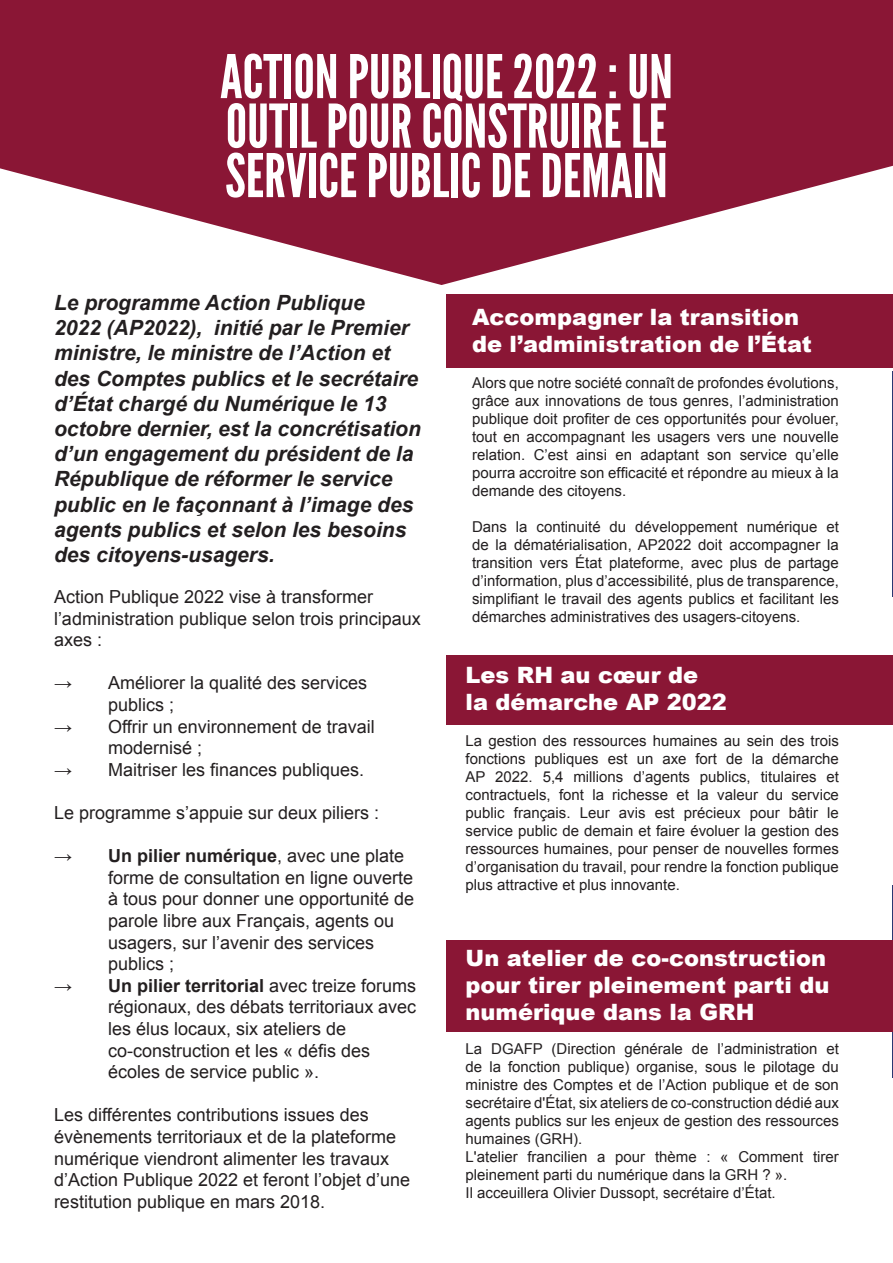
<style>
.page{position:relative;width:893px;height:1263px;background:#fff}
.page>*{position:absolute;margin:0;border:0;box-sizing:border-box;transform-origin:0 0}
.t1{font:60px/49.5px "League Gothic";color:#fff;text-align:justify}
.t2{font:900 22.5px/27px "Arial";color:#fff}
.t3{font:italic 700 21px/25.2px "Arial";color:#231f20}
.t4{font:18px/21.6px "Arial";color:#231f20}
.t5{font:15px/18px "Arial";color:#231f20;text-align:justify}
.s1{font-weight:700}
</style>
<div class="page">
<hr style="left:892px;top:371px;width:1px;height:226px;background:#2a3872">
<hr style="left:892px;top:885px;width:1px;height:193px;background:#2a3872">
<div style="left:446px;top:295px;width:447px;height:73px;background:#8a1635"></div>
<div style="left:446px;top:655px;width:447px;height:70px;background:#8a1635"></div>
<div style="left:446px;top:940px;width:447px;height:91px;background:#8a1635"></div>
<svg style="left:0;top:0;width:893px;height:285px;fill:#8a1635"></svg>
<h1 class="t1" style="left:220px;top:52px;width:454px">ACTION PUBLIQUE 2022 : UN OUTIL POUR CONSTRUIRE LE SERVICE PUBLIC DE DEMAIN</h1>
<p class="t3" style="left:54px;top:291px;width:368px">Le programme Action Publique<br>2022 (AP2022), initié par le Premier ministre, le ministre de l’Action et des Comptes publics et le secrétaire d’État chargé du Numérique le 13 octobre dernier, est la concrétisation d’un engagement du président de la République de réformer le service public en le façonnant à l’image des agents publics et selon les besoins des citoyens-usagers.</p>
<p class="t4" style="left:54px;top:586px;width:368px">Action Publique 2022 vise à transformer l’administration publique selon trois principaux axes :</p>
<p class="t4" style="left:108px;top:672px;width:261px;text-indent:-54px">→ Améliorer la qualité des services publics ;</p>
<p class="t4" style="left:108px;top:716px;width:268px;text-indent:-54px">→ Offrir un environnement de travail modernisé ;</p>
<p class="t4" style="left:54px;top:759px;width:312px">→ Maitriser les finances publiques.</p>
<p class="t4" style="left:54px;top:802px;width:327px">Le programme s’appuie sur deux piliers :</p>
<p class="t4" style="left:108px;top:845px;width:308px;text-indent:-54px">→ <span class="s1">Un pilier numérique</span>, avec une plate forme de consultation en ligne ouverte à tous pour donner une opportunité de parole libre aux Français, agents ou usagers, sur l’avenir des services publics ;</p>
<p class="t4" style="left:108px;top:975px;width:310px;text-indent:-54px">→ <span class="s1">Un pilier territorial</span> avec treize forums régionaux, des débats territoriaux avec les élus locaux, six ateliers de co-construction et les « défis des écoles de service public ».</p>
<p class="t4" style="left:54px;top:1104px;width:358px">Les différentes contributions issues des évènements territoriaux et de la plateforme numérique viendront alimenter les travaux d’Action Publique 2022 et feront l’objet d’une restitution publique en mars 2018.</p>
<h2 class="t2" style="left:472px;top:303px;width:341px">Accompagner la transition de l’administration de l’État</h2>
<p class="t5" style="left:472px;top:374px;width:368px">Alors que notre société connaît de profondes évolutions, grâce aux innovations de tous genres, l’administration publique doit profiter de ces opportunités pour évoluer, tout en accompagnant les usagers vers une nouvelle relation. C’est ainsi en adaptant son service qu’elle pourra accroitre son efficacité et répondre au mieux à la demande des citoyens.</p>
<p class="t5" style="left:472px;top:518px;width:368px">Dans la continuité du développement numérique et de la dématérialisation, AP2022 doit accompagner la transition vers État plateforme, avec plus de partage d’information, plus d’accessibilité, plus de transparence, simplifiant le travail des agents publics et facilitant les démarches administratives des usagers-citoyens.</p>
<h2 class="t2" style="left:466px;top:661px;width:263px">Les RH au cœur de<br>la démarche AP 2022</h2>
<p class="t5" style="left:466px;top:732px;width:375px">La gestion des ressources humaines au sein des trois fonctions publiques est un axe fort de la démarche AP 2022. 5,4 millions d’agents publics, titulaires et contractuels, font la richesse et la valeur du service public français. Leur avis est précieux pour bâtir le service public de demain et faire évoluer la gestion des ressources humaines, pour penser de nouvelles formes d’organisation du travail, pour rendre la fonction publique plus attractive et plus innovante.</p>
<h2 class="t2" style="left:466px;top:944px;width:365px">Un atelier de co-construction pour tirer pleinement parti du numérique dans la GRH</h2>
<p class="t5" style="left:466px;top:1040px;width:375px;text-align:left">La DGAFP (Direction générale de l’administration et de la fonction publique) organise, sous le pilotage du ministre des Comptes et de l’Action publique et de son secrétaire d'État, six ateliers de co-construction dédié aux agents publics sur les enjeux de gestion des ressources humaines (GRH).<br>L'atelier francilien a pour thème : « Comment tirer pleinement parti du numérique dans la GRH ? ».<br>Il acceuillera Olivier Dussopt, secrétaire d’État.</p>
</div>
